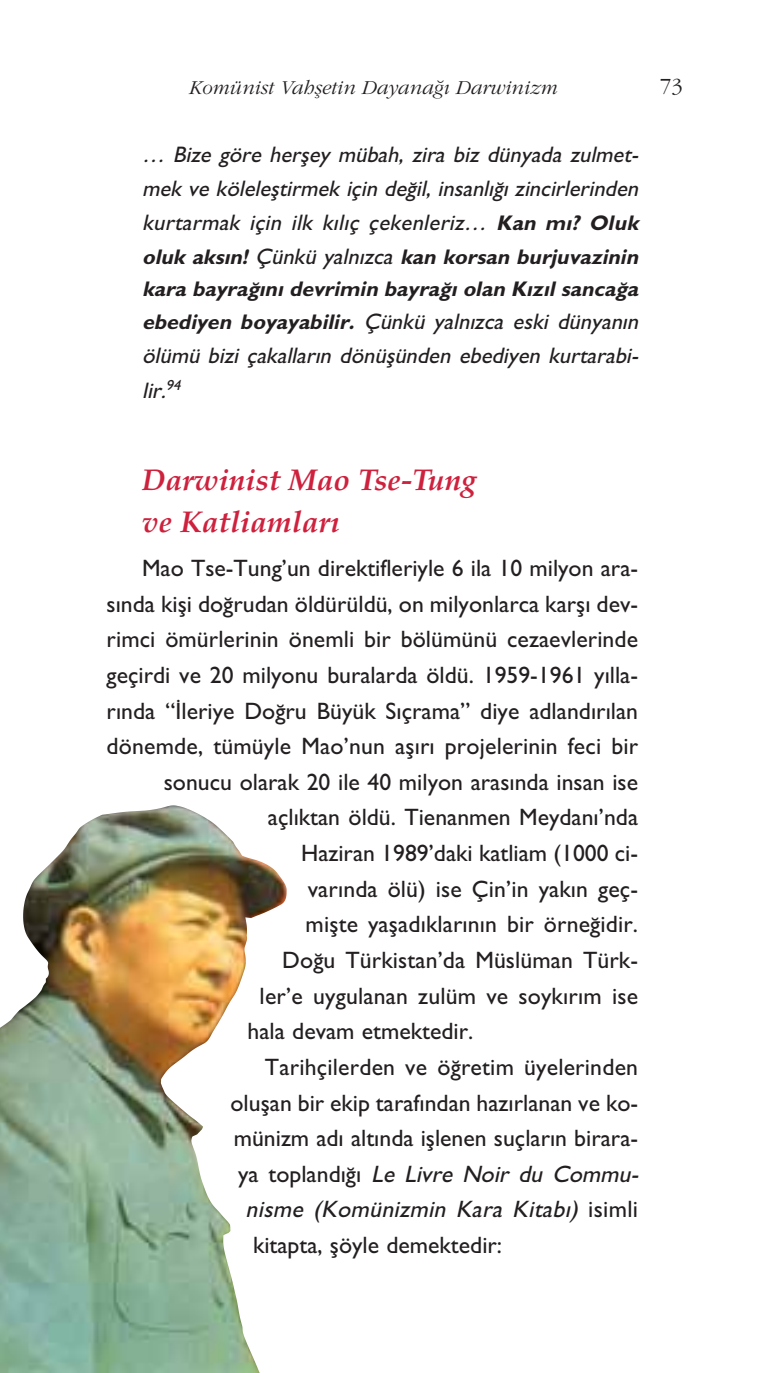
<style>
.page{position:relative;width:765px;height:1373px;background:#fff}
.page>*{position:absolute;margin:0;border:0;box-sizing:border-box;transform-origin:0 0}
.t1{font:30px/42.5px "Palatino Turk BI";color:#ce213d}
.t2{font:23.75px "M Gill Sans";color:#231f20}
.t3{font:italic 23.75px "M Gill Sans";color:#231f20}
.t4{font:italic 22.5px/33.8px "M Gill Sans";color:#231f20;text-align:justify}
.t5{font:22.5px "Garamond Turk";color:#231f20}
.t6{font:italic 700 21.25px/32.8px "M Gill Sans";color:#231f20}
.t7{font:20.5px "Garamond Turk I";color:#231f20}
.s1{font-weight:700;font-size:21.25px}
.s2{font-weight:400;font-size:22.5px}
.s3{font-style:normal}
</style>
<div class="page">
<img style="left:0;top:805px;width:287px;height:567px">
<p class="t7" style="left:188px;top:79px;width:370px">Komünist Vahfletin Dayana¤› Darwinizm</p>
<p class="t5" style="left:660px;top:77px;width:24px">73</p>
<p class="t4" style="left:142px;top:140px;width:502px">… Bize göre herşey mübah, zira biz dünyada zulmet&shy;mek ve köleleştirmek için değil, insanlığı zincirlerinden kurtarmak için ilk kılıç çekenleriz… <span class="s1">Kan mı? Oluk</span></p>
<p class="t6" style="left:142px;top:242px;width:502px">oluk aksın! <span class="s2">Çünkü yalnızca</span> kan korsan burjuvazinin kara bayrağını devrimin bayrağı olan Kızıl sancağa</p>
<p class="t4" style="left:142px;top:307px;width:502px"><span class="s1">ebediyen boyayabilir.</span> Çünkü yalnızca eski dünyanın ölümü bizi çakalların dönüşünden ebediyen kurtarabi&shy;lir.<sup>94</sup></p>
<p class="t1" style="left:142px;top:463px;width:336px">Darwinist Mao Tse-Tung ve Katliamlar›</p>
<p class="t2" style="left:142px;top:559px;width:498px">Mao Tse-Tung’un direktifleriyle 6 ila 10 milyon ara-</p>
<p class="t2" style="left:107px;top:594px;width:533px">sında kişi doğrudan öldürüldü, on milyonlarca karşı dev-</p>
<p class="t2" style="left:107px;top:630px;width:533px">rimci ömürlerinin önemli bir bölümünü cezaevlerinde</p>
<p class="t2" style="left:107px;top:666px;width:533px">geçirdi ve 20 milyonu buralarda öldü. 1959-1961 yılla-</p>
<p class="t2" style="left:107px;top:701px;width:533px">rında “İleriye Doğru Büyük Sıçrama” diye adlandırılan</p>
<p class="t2" style="left:107px;top:737px;width:533px">dönemde, tümüyle Mao’nun aşırı projelerinin feci bir</p>
<p class="t2" style="left:164px;top:773px;width:476px">sonucu olarak 20 ile 40 milyon arasında insan ise</p>
<p class="t2" style="left:268px;top:808px;width:372px">açlıktan öldü. Tienanmen Meydanı’nda</p>
<p class="t2" style="left:301px;top:844px;width:339px">Haziran 1989’daki katliam (1000 ci-</p>
<p class="t2" style="left:308px;top:879px;width:332px">varında ölü) ise Çin’in yakın geç-</p>
<p class="t2" style="left:306px;top:915px;width:334px">mişte yaşadıklarının bir örneğidir.</p>
<p class="t2" style="left:282px;top:951px;width:357px">Doğu Türkistan’da Müslüman Türk-</p>
<p class="t2" style="left:260px;top:986px;width:380px">ler’e uygulanan zulüm ve soykırım ise</p>
<p class="t2" style="left:248px;top:1022px;width:227px">hala devam etmektedir.</p>
<p class="t2" style="left:265px;top:1058px;width:375px">Tarihçilerden ve öğretim üyelerinden</p>
<p class="t2" style="left:231px;top:1093px;width:409px">oluşan bir ekip tarafından hazırlanan ve ko-</p>
<p class="t2" style="left:234px;top:1129px;width:406px">münizm adı altında işlenen suçların birara-</p>
<p class="t3" style="left:238px;top:1164px;width:406px"><span class="s3">ya to p l a n d ı ğ ı</span> Le Livre Noir du Commu-</p>
<p class="t3" style="left:246px;top:1200px;width:394px">nisme (Komünizmin Kara Kitabı) <span class="s3">i s i m l i</span></p>
<p class="t2" style="left:253px;top:1236px;width:251px">kitapta, şöyle demektedir:</p>
</div>
